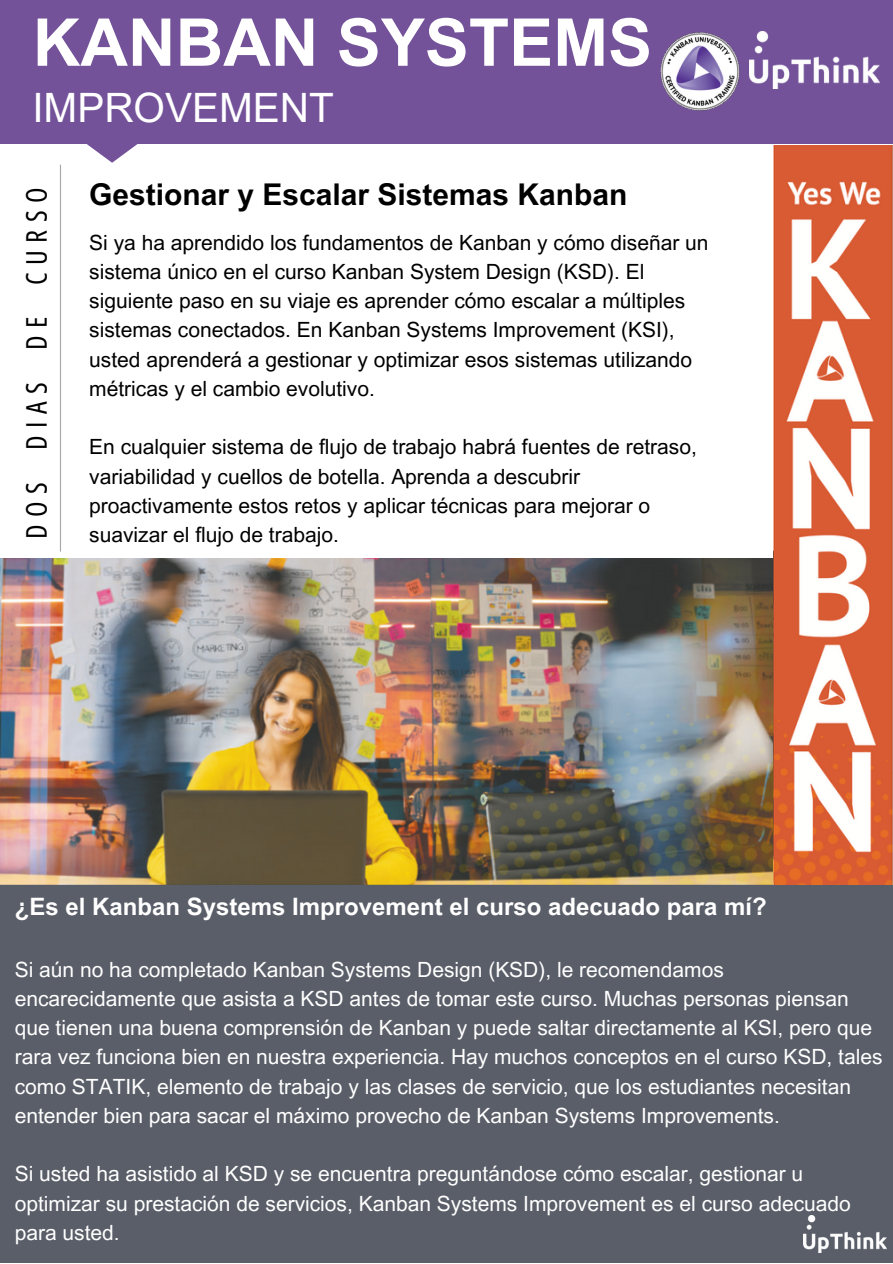
<style>
.page{position:relative;width:893px;height:1264px;background:#fff}
.page>*{position:absolute;margin:0;border:0;box-sizing:border-box;transform-origin:0 0}
.t1{font:700 66px "Arial MT Pro";color:#fff}
.t2{font:40.5px "Arial MT Pro";color:#fff}
.t3{font:700 30px "Arial MT Pro";color:#000}
.t4{font:28.5px "Open Sans Condensed";letter-spacing:.255em;color:#000}
.t5{font:700 24px "Arial MT Pro";color:#fff}
.t6{font:21px/29.2px "Arial MT Pro";color:#fff}
.t7{font:21px/29.2px "Arial MT Pro";color:#000}
</style>
<div class="page">
<img style="left:0;top:558px;width:773px;height:326px">
<div style="left:0;top:0;width:892px;height:144px;background:#735299"></div>
<img style="left:660px;top:31px;width:100px;height:80px">
<svg style="left:87px;top:144px;width:51px;height:19px"></svg>
<hr style="left:60px;top:165px;width:1px;height:386px;background:#a6a7a7">
<div style="left:0;top:884px;width:892px;height:378px;background:#5a5e68"></div>
<img style="left:749px;top:32px;width:130px;height:57px">
<img style="left:803px;top:1214px;width:83px;height:38px">
<img style="left:773px;top:145px;width:119px;height:739px">
<p class="t1" style="left:33px;top:18px;width:621px">KANBAN SYSTEMS</p>
<p class="t2" style="left:32px;top:93px;width:303px">IMPROVEMENT</p>
<p class="t4" style="left:16px;top:538px;width:352px;rotate:-90deg">DOS DIAS DE CURSO</p>
<p class="t3" style="left:89px;top:183px;width:539px">Gestionar y Escalar Sistemas Kanban</p>
<p class="t7" style="left:89px;top:230px;width:620px">Si ya ha aprendido los fundamentos de Kanban y cómo diseñar un</p>
<p class="t7" style="left:89px;top:259px;width:597px">sistema único en el curso Kanban System Design (KSD). El siguiente paso en su viaje es aprender cómo escalar a múltiples</p>
<p class="t7" style="left:89px;top:318px;width:604px">sistemas conectados. En Kanban Systems Improvement (KSI), usted aprenderá a gestionar y optimizar esos sistemas utilizando</p>
<p class="t7" style="left:89px;top:376px;width:287px">métricas y el cambio evolutivo.</p>
<p class="t7" style="left:89px;top:435px;width:609px">En cualquier sistema de flujo de trabajo habrá fuentes de retraso,</p>
<p class="t7" style="left:89px;top:464px;width:562px">variabilidad y cuellos de botella. Aprenda a descubrir proactivamente estos retos y aplicar técnicas para mejorar o</p>
<p class="t7" style="left:89px;top:522px;width:251px">suavizar el flujo de trabajo.</p>
<p class="t5" style="left:15px;top:897px;width:753px">¿Es el Kanban Systems Improvement el curso adecuado para mí?</p>
<p class="t6" style="left:15px;top:957px;width:869px">Si aún no ha completado Kanban Systems Design (KSD), le recomendamos encarecidamente que asista a KSD antes de tomar este curso. Muchas personas piensan que tienen una buena comprensión de Kanban y puede saltar directamente al KSI, pero que rara vez funciona bien en nuestra experiencia. Hay muchos conceptos en el curso KSD, tales como STATIK, elemento de trabajo y las clases de servicio, que los estudiantes necesitan entender bien para sacar el máximo provecho de Kanban Systems Improvements.</p>
<p class="t6" style="left:15px;top:1161px;width:837px">Si usted ha asistido al KSD y se encuentra preguntándose cómo escalar, gestionar u optimizar su prestación de servicios, Kanban Systems Improvement es el curso adecuado para usted.</p>
</div>
